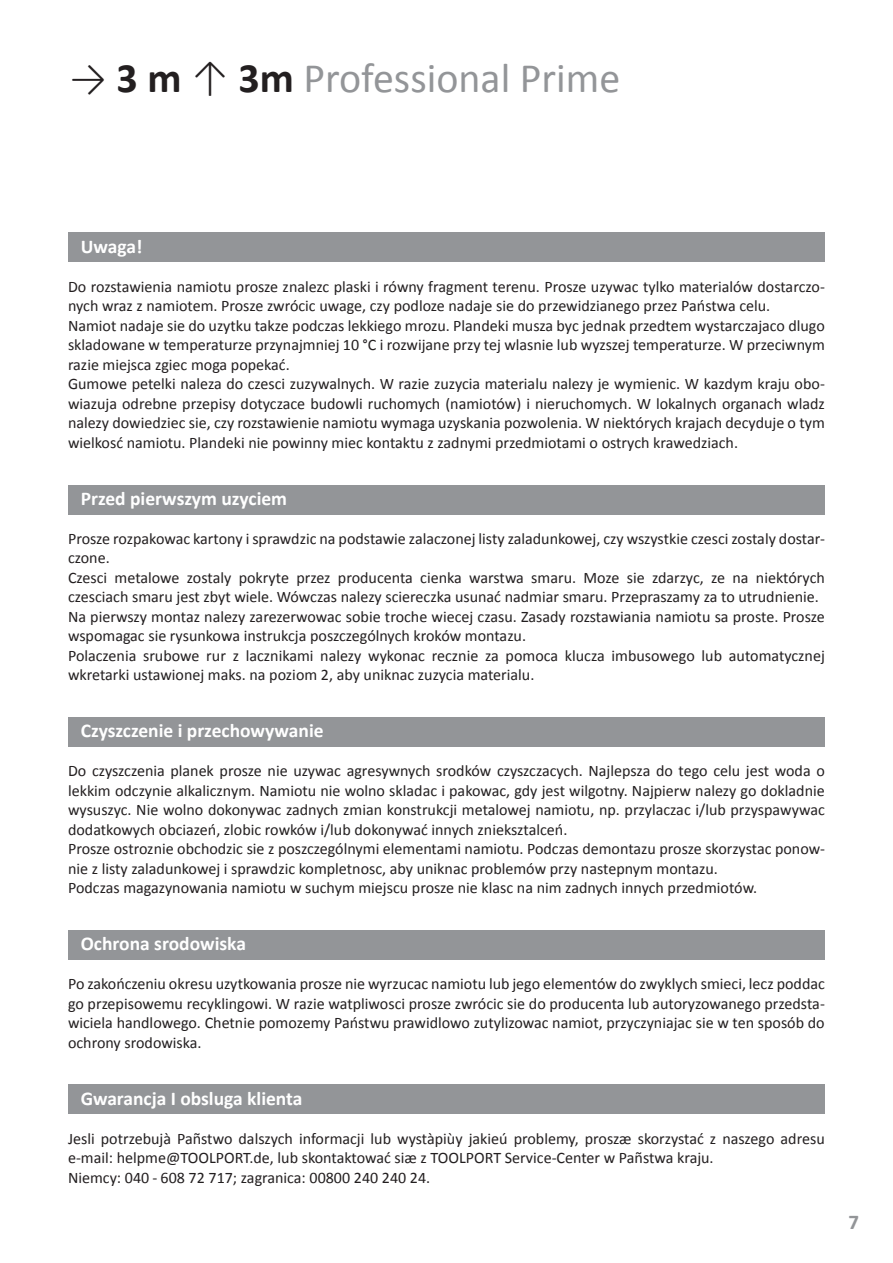
<style>
.page{position:relative;width:893px;height:1263px;background:#fff}
.page>*{position:absolute;margin:0;border:0;box-sizing:border-box;transform-origin:0 0}
.t1{font:42px "Calibri";color:#939598}
.t2{font:700 21px "Calibri";color:#939598}
.t3{font:700 19.5px "Calibri";color:#fff}
.t4{font:16.05px/19.5px "Calibri";color:#231f20}
.s1{font-weight:300;color:#231f20}
.s2{font-weight:700;color:#231f20}
</style>
<div class="page">
<div style="left:68px;top:232px;width:757px;height:30px;background:#939598"></div>
<div style="left:68px;top:485px;width:757px;height:30px;background:#939598"></div>
<div style="left:68px;top:717px;width:757px;height:30px;background:#939598"></div>
<div style="left:68px;top:930px;width:757px;height:30px;background:#939598"></div>
<div style="left:68px;top:1084px;width:757px;height:30px;background:#939598"></div>
<h1 class="t1" style="left:69px;top:52px;width:553px"><span class="s1">→</span> <span class="s2">3 m</span> <span class="s1">↑</span> <span class="s2">3m</span> Professional Prime</h1>
<p class="t3" style="left:81px;top:234px;width:63px">Uwaga!</p>
<p class="t4" style="left:68px;top:277px;width:758px">Do rozstawienia namiotu prosze znalezc plaski i równy fragment terenu. Prosze uzywac tylko materialów dostarczo&shy;nych wraz z namiotem. Prosze zwrócic uwage, czy podloze nadaje sie do przewidzianego przez Państwa celu.<br>Namiot nadaje sie do uzytku takze podczas lekkiego mrozu. Plandeki musza byc jednak przedtem wystarczajaco dlugo skladowane w temperaturze przynajmniej 10 °C i rozwijane przy tej wlasnie lub wyzszej temperaturze. W przeciwnym razie miejsca zgiec moga popekać.<br>Gumowe petelki naleza do czesci zuzywalnych. W razie zuzycia materialu nalezy je wymienic. W kazdym kraju obo&shy;wiazuja odrebne przepisy dotyczace budowli ruchomych (namiotów) i nieruchomych. W lokalnych organach wladz nalezy dowiedziec sie, czy rozstawienie namiotu wymaga uzyskania pozwolenia. W niektórych krajach decyduje o tym wielkosć namiotu. Plandeki nie powinny miec kontaktu z zadnymi przedmiotami o ostrych krawedziach.</p>
<p class="t3" style="left:81px;top:486px;width:208px">Przed pierwszym uzyciem</p>
<p class="t4" style="left:68px;top:529px;width:758px">Prosze rozpakowac kartony i sprawdzic na podstawie zalaczonej listy zaladunkowej, czy wszystkie czesci zostaly dostar&shy;czone.<br>Czesci metalowe zostaly pokryte przez producenta cienka warstwa smaru. Moze sie zdarzyc, ze na niektórych czesciach smaru jest zbyt wiele. Wówczas nalezy sciereczka usunać nadmiar smaru. Przepraszamy za to utrudnienie.<br>Na pierwszy montaz nalezy zarezerwowac sobie troche wiecej czasu. Zasady rozstawiania namiotu sa proste. Prosze wspomagac sie rysunkowa instrukcja poszczególnych kroków montazu.<br>Polaczenia srubowe rur z lacznikami nalezy wykonac recznie za pomoca klucza imbusowego lub automatycznej wkretarki ustawionej maks. na poziom 2, aby uniknac zuzycia materialu.</p>
<p class="t3" style="left:81px;top:718px;width:244px">Czyszczenie i przechowywanie</p>
<p class="t4" style="left:68px;top:761px;width:758px">Do czyszczenia planek prosze nie uzywac agresywnych srodków czyszczacych. Najlepsza do tego celu jest woda o lekkim odczynie alkalicznym. Namiotu nie wolno skladac i pakowac, gdy jest wilgotny. Najpierw nalezy go dokladnie wysuszyc. Nie wolno dokonywac zadnych zmian konstrukcji metalowej namiotu, np. przylaczac i/lub przyspawywac dodatkowych obciazeń, zlobic rowków i/lub dokonywać innych znieksztalceń.<br>Prosze ostroznie obchodzic sie z poszczególnymi elementami namiotu. Podczas demontazu prosze skorzystac ponow&shy;nie z listy zaladunkowej i sprawdzic kompletnosc, aby uniknac problemów przy nastepnym montazu.<br>Podczas magazynowania namiotu w suchym miejscu prosze nie klasc na nim zadnych innych przedmiotów.</p>
<p class="t3" style="left:81px;top:931px;width:167px">Ochrona srodowiska</p>
<p class="t4" style="left:68px;top:974px;width:758px;text-align:justify">Po zakończeniu okresu uzytkowania prosze nie wyrzucac namiotu lub jego elementów do zwyklych smieci, lecz poddac go przepisowemu recyklingowi. W razie watpliwosci prosze zwrócic sie do producenta lub autoryzowanego przedsta&shy;wiciela handlowego. Chetnie pomozemy Państwu prawidlowo zutylizowac namiot, przyczyniajac sie w ten sposób do ochrony srodowiska.</p>
<p class="t3" style="left:81px;top:1086px;width:223px">Gwarancja I obsluga klienta</p>
<p class="t4" style="left:68px;top:1129px;width:758px">Jesli potrzebujà Pañstwo dalszych informacji lub wystàpiùy jakieú problemy, proszæ skorzystać z naszego adresu e-mail: helpme@TOOLPORT.de, lub skontaktować siæ z TOOLPORT Service-Center w Pañstwa kraju.<br>Niemcy: 040 - 608 72 717; zagranica: 00800 240 240 24.</p>
<h2 class="t2" style="left:848px;top:1208px;width:12px">7</h2>
</div>
